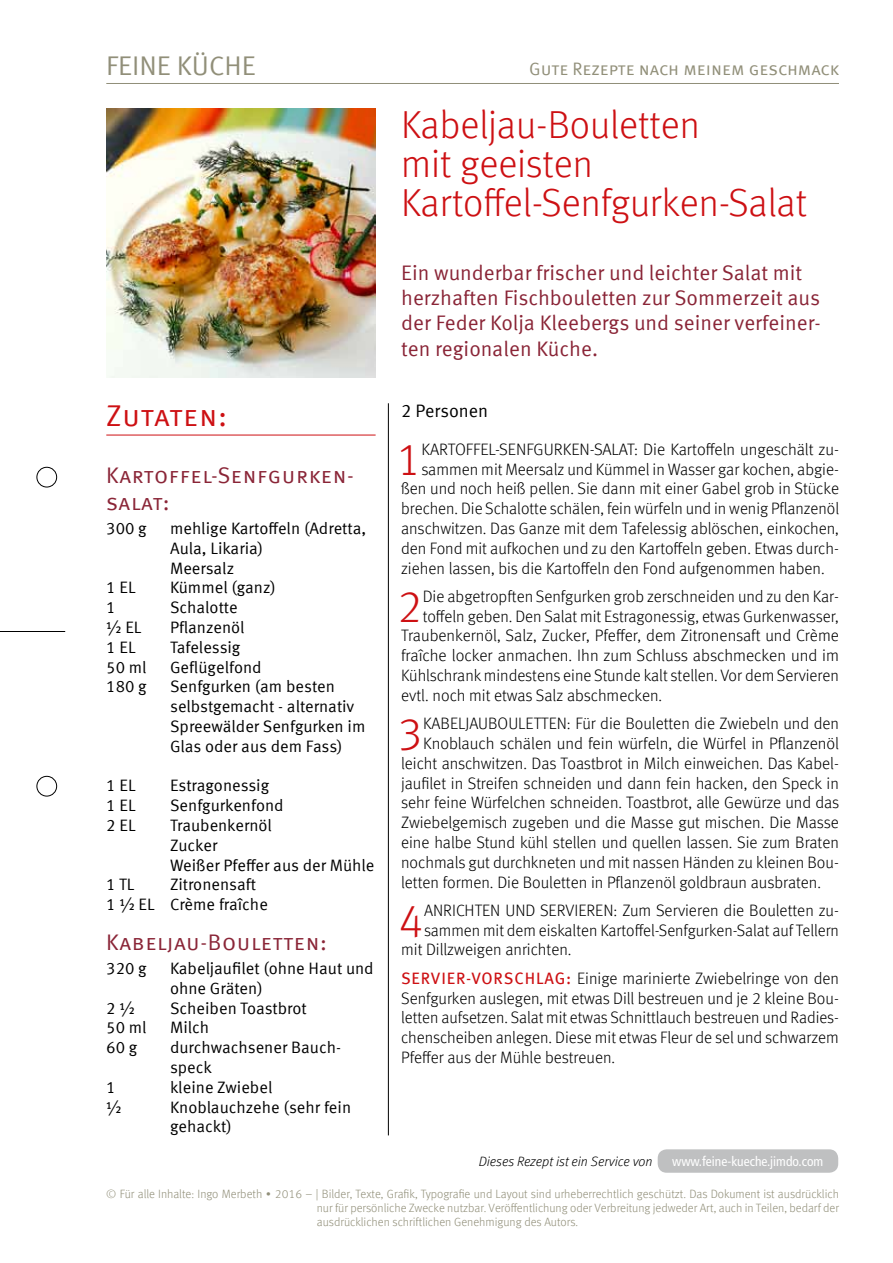
<style>
.page{position:relative;width:893px;height:1263px;background:#fff}
.page>*{position:absolute;margin:0;border:0;box-sizing:border-box;transform-origin:0 0}
.t1{font:300 45.3px "Meta Offc";color:#cd1013}
.t2{font:300 39px/39px "Meta Offc";color:#cd1013}
.t3{font:30px "Meta Sc Offc Norm";letter-spacing:.01em;color:#cd1013}
.t4{font:27px "Meta Sc Offc Norm";color:#918f79}
.t5{font:22.5px/27px "Meta Sc Offc Norm";letter-spacing:.025em;color:#8a2537}
.t6{font:21px/25.2px "Meta Offc Norm";color:#8a2537}
.t7{font:18px "Meta Sc Offc Norm";letter-spacing:-.005em;color:#918f79}
.t8{font:18px "Meta Offc Norm";color:#000}
.t9{font:300 16.5px/19.8px "Meta Offc";color:#000;text-align:justify}
.t10{font:16.5px/19.8px "Meta Offc Norm";color:#000}
.t11{font:italic 300 13.5px "Meta Offc";color:#000}
.t12{font:condensed 13.5px "Frutiger LT Std";color:#fff}
.t13{font:300 12px/14.4px "Meta Offc";color:#918f79;text-align:justify}
.s1{font-weight:400;color:#cd1013}
</style>
<div class="page">
<hr style="left:106px;top:83px;width:733px;height:1px;background:#918f79">
<div style="left:37px;top:467px;width:20px;height:20px;border:1px solid #000;border-radius:50%"></div>
<div style="left:37px;top:776px;width:20px;height:20px;border:1px solid #000;border-radius:50%"></div>
<hr style="left:0;top:631px;width:65px;height:1px;background:#000">
<div style="left:658px;top:1149px;width:180px;height:24px;background:#bfc0c1;border-radius:9px"></div>
<hr style="left:388px;top:403px;width:1px;height:732px;background:#000">
<hr style="left:106px;top:435px;width:270px;height:1px;background:#cd1013">
<img style="left:106px;top:108px;width:270px;height:270px">
<h3 class="t4" style="left:106px;top:50px;width:151px">FEINE KÜCHE</h3>
<p class="t7" style="left:529px;top:58px;width:311px">Gute Rezepte nach meinem geschmack</p>
<h2 class="t2" style="left:401px;top:106px;width:407px">Kabeljau-Bouletten<br>mit geeisten<br>Kartoffel-Senfgurken-Salat</h2>
<h3 class="t3" style="left:106px;top:398px;width:122px">Zutaten:</h3>
<h3 class="t5" style="left:106px;top:462px;width:249px">Kartoffel-Senfgurken&shy;salat:</h3>
<p class="t10" style="left:106px;top:519px;width:42px">300 g</p>
<p class="t10" style="left:170px;top:519px;width:198px">mehlige Kartoffeln (Adretta,<br>Aula, Likaria)<br>Meersalz</p>
<p class="t10" style="left:106px;top:578px;width:31px">1 EL</p>
<p class="t10" style="left:170px;top:578px;width:107px">Kümmel (ganz)</p>
<p class="t10" style="left:106px;top:598px;width:11px">1</p>
<p class="t10" style="left:170px;top:598px;width:69px">Schalotte</p>
<p class="t10" style="left:106px;top:618px;width:37px">½ EL</p>
<p class="t10" style="left:170px;top:618px;width:76px">Pflanzenöl</p>
<p class="t10" style="left:106px;top:638px;width:31px">1 EL</p>
<p class="t10" style="left:170px;top:638px;width:72px">Tafelessig</p>
<p class="t10" style="left:106px;top:657px;width:42px">50 ml</p>
<p class="t10" style="left:170px;top:657px;width:93px">Geflügelfond</p>
<p class="t10" style="left:106px;top:677px;width:42px">180 g</p>
<p class="t10" style="left:170px;top:677px;width:197px">Senfgurken (am besten selbstgemacht - alternativ<br>Spreewälder Senfgurken im<br>Glas oder aus dem Fass)</p>
<p class="t10" style="left:106px;top:776px;width:31px">1 EL</p>
<p class="t10" style="left:170px;top:776px;width:101px">Estragonessig</p>
<p class="t10" style="left:106px;top:796px;width:31px">1 EL</p>
<p class="t10" style="left:170px;top:796px;width:115px">Senfgurkenfond</p>
<p class="t10" style="left:106px;top:816px;width:31px">2 EL</p>
<p class="t10" style="left:170px;top:816px;width:206px">Traubenkernöl<br>Zucker<br>Weißer Pfeffer aus der Mühle</p>
<p class="t10" style="left:106px;top:875px;width:30px">1 TL</p>
<p class="t10" style="left:106px;top:875px;width:163px;text-indent:64px">Zitronensaft<br>1 ½ EL Crème fraîche</p>
<h3 class="t5" style="left:106px;top:929px;width:222px">Kabeljau-Bouletten:</h3>
<p class="t10" style="left:106px;top:959px;width:42px">320 g</p>
<p class="t10" style="left:170px;top:959px;width:205px">Kabeljaufilet (ohne Haut und ohne Gräten)</p>
<p class="t10" style="left:106px;top:998px;width:30px">2 ½</p>
<p class="t10" style="left:170px;top:998px;width:138px">Scheiben Toastbrot</p>
<p class="t10" style="left:106px;top:1018px;width:42px">50 ml</p>
<p class="t10" style="left:170px;top:1018px;width:41px">Milch</p>
<p class="t10" style="left:106px;top:1038px;width:33px">60 g</p>
<p class="t10" style="left:170px;top:1038px;width:172px">durchwachsener Bauch&shy;speck</p>
<p class="t10" style="left:106px;top:1078px;width:11px">1</p>
<p class="t10" style="left:170px;top:1078px;width:104px">kleine Zwiebel</p>
<p class="t10" style="left:106px;top:1097px;width:17px">½</p>
<p class="t10" style="left:170px;top:1097px;width:183px">Knoblauchzehe (sehr fein gehackt)</p>
<p class="t6" style="left:401px;top:261px;width:421px">Ein wunderbar frischer und leichter Salat mit herzhaften Fischbouletten zur Sommerzeit aus der Feder Kolja Kleebergs und seiner verfeiner&shy;ten regionalen Küche.</p>
<p class="t8" style="left:401px;top:400px;width:89px">2 Personen</p>
<h1 class="t1" style="left:395px;top:433px;width:27px">1</h1>
<p class="t9" style="left:421px;top:439px;width:419px">KARTOFFEL-SENFGURKEN-SALAT: Die Kartoffeln ungeschält zu-</p>
<p class="t9" style="left:421px;top:459px;width:419px">sammen mit Meersalz und Kümmel in Wasser gar kochen, abgie-</p>
<p class="t9" style="left:401px;top:479px;width:439px">ßen und noch heiß pellen. Sie dann mit einer Gabel grob in Stücke</p>
<p class="t9" style="left:401px;top:499px;width:439px">brechen. Die Schalotte schälen, fein würfeln und in wenig Pflanzenöl</p>
<p class="t9" style="left:401px;top:519px;width:439px">anschwitzen. Das Ganze mit dem Tafelessig ablöschen, einkochen,</p>
<p class="t9" style="left:401px;top:538px;width:439px">den Fond mit aufkochen und zu den Kartoffeln geben. Etwas durch-</p>
<p class="t9" style="left:401px;top:558px;width:425px">ziehen lassen, bis die Kartoffeln den Fond aufgenommen haben.</p>
<h1 class="t1" style="left:397px;top:580px;width:27px">2</h1>
<p class="t9" style="left:423px;top:587px;width:418px">Die abgetropften Senfgurken grob zerschneiden und zu den Kar-</p>
<p class="t9" style="left:423px;top:606px;width:418px">toffeln geben. Den Salat mit Estragonessig, etwas Gurkenwasser,</p>
<p class="t9" style="left:401px;top:626px;width:439px">Traubenkernöl, Salz, Zucker, Pfeffer, dem Zitronensaft und Crème</p>
<p class="t9" style="left:401px;top:646px;width:439px">fraîche locker anmachen. Ihn zum Schluss abschmecken und im</p>
<p class="t9" style="left:401px;top:666px;width:439px">Kühlschrank mindestens eine Stunde kalt stellen. Vor dem Servieren</p>
<p class="t9" style="left:401px;top:686px;width:263px">evtl. noch mit etwas Salz abschmecken.</p>
<h1 class="t1" style="left:397px;top:707px;width:27px">3</h1>
<p class="t9" style="left:423px;top:714px;width:417px">KABELJAUBOULETTEN: Für die Bouletten die Zwiebeln und den</p>
<p class="t9" style="left:423px;top:734px;width:418px">Knoblauch schälen und fein würfeln, die Würfel in Pflanzenöl</p>
<p class="t9" style="left:401px;top:753px;width:439px">leicht anschwitzen. Das Toastbrot in Milch einweichen. Das Kabel-</p>
<p class="t9" style="left:401px;top:773px;width:439px">jaufilet in Streifen schneiden und dann fein hacken, den Speck in</p>
<p class="t9" style="left:401px;top:793px;width:439px">sehr feine Würfelchen schneiden. Toastbrot, alle Gewürze und das</p>
<p class="t9" style="left:401px;top:813px;width:439px">Zwiebelgemisch zugeben und die Masse gut mischen. Die Masse</p>
<p class="t9" style="left:401px;top:833px;width:439px">eine halbe Stund kühl stellen und quellen lassen. Sie zum Braten</p>
<p class="t9" style="left:401px;top:852px;width:439px">nochmals gut durchkneten und mit nassen Händen zu kleinen Bou-</p>
<p class="t9" style="left:401px;top:872px;width:421px">letten formen. Die Bouletten in Pflanzenöl goldbraun ausbraten.</p>
<h1 class="t1" style="left:398px;top:894px;width:27px">4</h1>
<p class="t9" style="left:424px;top:901px;width:416px">ANRICHTEN UND SERVIEREN: Zum Servieren die Bouletten zu-</p>
<p class="t9" style="left:424px;top:920px;width:416px">sammen mit dem eiskalten Kartoffel-Senfgurken-Salat auf Tellern</p>
<p class="t9" style="left:401px;top:940px;width:172px">mit Dillzweigen anrichten.</p>
<p class="t9" style="left:401px;top:968px;width:439px"><span class="s1">SERVIER-VORSCHLAG:</span> Einige marinierte Zwiebelringe von den Senfgurken auslegen, mit etwas Dill bestreuen und je 2 kleine Bou&shy;letten aufsetzen. Salat mit etwas Schnittlauch bestreuen und Radies&shy;chenscheiben anlegen. Diese mit etwas Fleur de sel und schwarzem Pfeffer aus der Mühle bestreuen.</p>
<p class="t11" style="left:479px;top:1154px;width:175px">Dieses Rezept ist ein Service von</p>
<p class="t12" style="left:672px;top:1153px;width:153px">www.feine-kueche.jimdo.com</p>
<p class="t13" style="left:317px;top:1186px;width:524px;text-indent:-210px">© Für alle Inhalte: Ingo Merbeth ∙ 2016 – | Bilder, Texte, Grafik, Typografie und Layout sind urheberrechtlich geschützt. Das Dokument ist ausdrücklich nur für persönliche Zwecke nutzbar. Veröffentlichung oder Verbreitung jedweder Art, auch in Teilen, bedarf der ausdrücklichen schriftlichen Genehmigung des Autors.</p>
</div>
